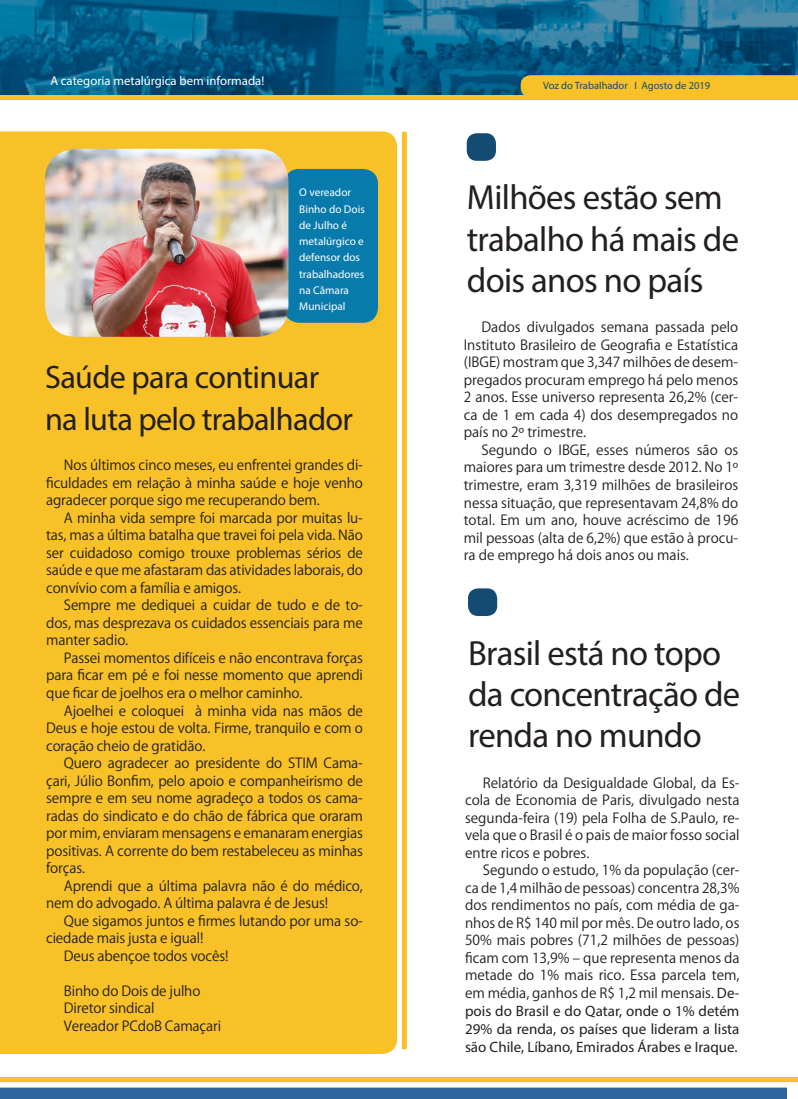
<style>
.page{position:relative;width:798px;height:1099px;background:#fff}
.page>*{position:absolute;margin:0;border:0;box-sizing:border-box;transform-origin:0 0}
.t1{font:35px/41.2px "Myriad Pro";letter-spacing:-.02em;color:#231f20}
.t2{font:32.5px/41.2px "Myriad Pro";letter-spacing:-.02em;color:#231f20}
.t3{font:15px/18px "Myriad Pro";color:#231f20;text-align:justify}
.t4{font:13.75px/17.5px "Koz Go Pr 6 N";letter-spacing:-.01em;color:#231f20;text-align:justify}
.t5{font:12.75px "Myriad Pro";color:#fff}
.t6{font:11.25px/16.2px "Myriad Pro";color:#fff}
.t7{font:10.5px "Myriad Pro";color:#134b73}
.s1{font-family:"Myriad Pro";font-size:15px}
</style>
<div class="page">
<div style="left:0;top:131px;width:397px;height:922px;background:#f7c127"></div>
<div style="left:401px;top:132px;width:5px;height:917px;background:#f7c127"></div>
<div style="left:466px;top:133px;width:29px;height:28px;background:#134b73;border-radius:10px"></div>
<img style="left:0;top:0;width:797px;height:95px">
<div style="left:0;top:95px;width:797px;height:5px;background:#f7c127"></div>
<img style="left:0;top:1082px;width:785px;height:16px">
<div style="left:520px;top:75px;width:277px;height:20px;background:#f7c127"></div>
<svg style="left:0;top:1076px;width:797px;height:6px"></svg>
<div style="left:284px;top:169px;width:94px;height:154px;background:#087aac;border-radius:15px"></div>
<img style="left:45px;top:149px;width:243px;height:188px">
<div style="left:468px;top:588px;width:29px;height:28px;background:#134b73;border-radius:10px"></div>
<p class="t5" style="left:50px;top:72px;width:215px">A categoria metalúrgica bem informada!</p>
<p class="t7" style="left:543px;top:79px;width:168px">Voz do Trabalhador I Agosto de 2019</p>
<p class="t6" style="left:299px;top:184px;width:67px">O vereador<br>Binho do Dois de Julho é metalúrgico e defensor dos trabalhadores na Câmara<br>Municipal</p>
<p class="t2" style="left:45px;top:356px;width:309px">Saúde para continuar na luta pelo trabalhador</p>
<p class="t4" style="left:46px;top:457px;width:318px;text-indent:18px">Nos últimos cinco meses, eu enfrentei grandes di&shy;ficuldades em relação à minha saúde e hoje venho agradecer porque sigo me recuperando bem.</p>
<p class="t4" style="left:46px;top:509px;width:318px;text-indent:18px">A minha vida sempre foi marcada por muitas lu&shy;tas, mas a última batalha que travei foi pela vida. Não ser cuidadoso comigo trouxe problemas sérios de saúde e que me afastaram das atividades laborais, do convívio com a família e amigos.</p>
<p class="t4" style="left:46px;top:597px;width:318px;text-indent:18px">Sempre me dediquei a cuidar de tudo e de to&shy;dos, mas desprezava os cuidados essenciais para me manter sadio.</p>
<p class="t4" style="left:46px;top:649px;width:318px;text-indent:18px">Passei momentos difíceis e não encontrava forças para ficar em pé e foi nesse momento que aprendi que ficar de joelhos era o melhor caminho.</p>
<p class="t4" style="left:46px;top:702px;width:318px;text-indent:18px">Ajoelhei e coloquei à minha vida nas mãos de Deus e hoje estou de volta. Firme, tranquilo e com o coração cheio de gratidão.</p>
<p class="t4" style="left:46px;top:754px;width:318px;text-indent:18px">Quero agradecer ao presidente do STIM Cama&shy;çari, Júlio Bonfim, pelo apoio e companheirismo de sempre e em seu nome agradeço a todos os cama&shy;radas do sindicato e do chão de fábrica que oraram por mim, enviaram mensagens e emanaram energias positivas. A corrente do bem restabeleceu as minhas forças.</p>
<p class="t4" style="left:46px;top:877px;width:318px;text-indent:18px">Aprendi que a última palavra não é do médico, nem do advogado. A última palavra é de Jesus!</p>
<p class="t4" style="left:46px;top:912px;width:318px;text-indent:18px">Que sigamos juntos e firmes lutando por uma so&shy;ciedade mais justa e igual!</p>
<p class="t4" style="left:64px;top:947px;width:166px">Deus abençoe todos vocês!</p>
<p class="t4" style="left:64px;top:982px;width:138px">Binho do Dois de julho</p>
<p class="t4" style="left:64px;top:999px;width:92px">Diretor sindical</p>
<p class="t4" style="left:64px;top:1017px;width:159px">Vereador PCdoB Camaçari</p>
<p class="t1" style="left:466px;top:176px;width:274px">Milhões estão sem trabalho há mais de dois anos no país</p>
<p class="t4" style="left:463px;top:319px;width:276px;text-indent:18px">Dados divulgados semana passada pelo Instituto Brasileiro de Geografia e Estatística (IBGE) mostram que 3,347 milhões de desem&shy;pregados procuram emprego há pelo menos 2 anos. Esse universo representa 26,2% (cer&shy;ca de 1 em cada 4) dos desempregados no país no 2º trimestre.</p>
<p class="t4" style="left:463px;top:441px;width:276px;text-indent:18px">Segundo o IBGE, esses números são os maiores para um trimestre desde 2012. No 1º trimestre, eram 3,319 milhões de brasileiros nessa situação, que representavam 24,8% do total. Em um ano, houve acréscimo de 196 mil pessoas (alta de 6,2%) que estão à procu&shy;ra de emprego há dois anos ou mais.</p>
<p class="t1" style="left:468px;top:631px;width:273px">Brasil está no topo da concentração de renda no mundo</p>
<p class="t4" style="left:465px;top:774px;width:276px;text-indent:18px">Relatório da Desigualdade Global, da Es&shy;cola de Economia de Paris, divulgado nesta segunda-feira (19) pela Folha de S.Paulo, re&shy;vela que o Brasil é o pais de maior fosso social entre ricos e pobres.</p>
<p class="t4" style="left:465px;top:861px;width:276px;text-indent:18px">Segundo o estudo, 1% da população (cer&shy;ca de 1,4 milhão de pessoas) concentra 28,3% dos rendimentos no país, com média de ga&shy;nhos de R$ 140 mil por mês. De outro lado, os 50% mais pobres (71,2 milhões de pessoas) ficam com 13,9% – que representa menos da metade do 1% mais rico. Essa parcela tem, em média, ganhos de R$ 1,2 mil mensais. <span class="s1">De-</span></p>
<p class="t3" style="left:465px;top:1001px;width:276px">pois do Brasil e do Qatar, onde o 1% detém 29% da renda, os países que lideram a lista são Chile, Líbano, Emirados Árabes e Iraque.</p>
</div>
